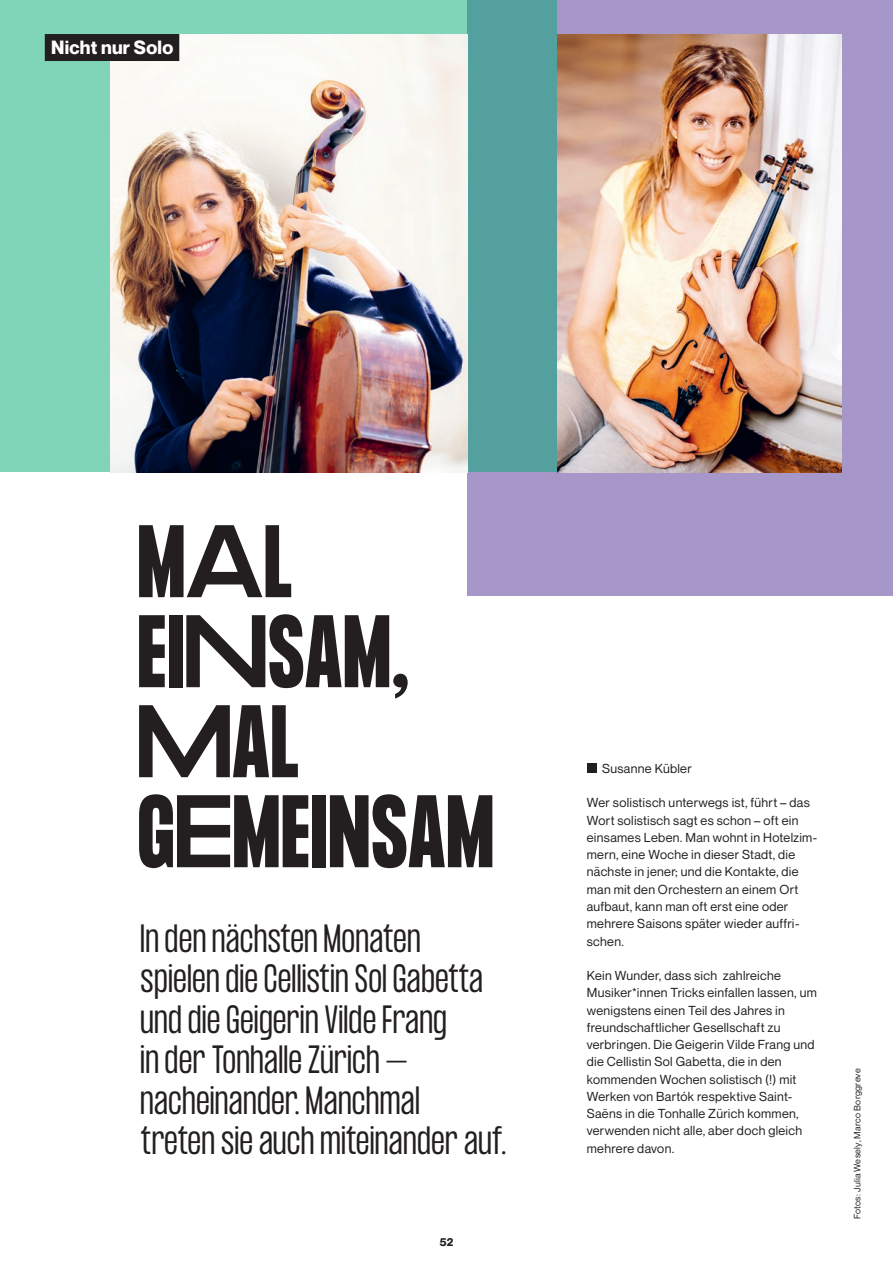
<style>
.page{position:relative;width:893px;height:1263px;background:#fff}
.page>*{position:absolute;margin:0;border:0;box-sizing:border-box;transform-origin:0 0}
.t1{font:700 90px/90px "Formula Condensed";letter-spacing:.025em;color:#231f20}
.t2{font:300 34.5px/40.5px "Formula Condensed";letter-spacing:.005em;color:#231f20}
.t3{font:700 18.75px "Neue Montreal";letter-spacing:.015em;color:#fff}
.t4{font:12.75px/17.2px "Neue Montreal";letter-spacing:.025em;color:#231f20}
.t5{font:700 11.25px "Neue Montreal";color:#231f20}
.t6{font:9px "Neue Montreal";letter-spacing:.03em;color:#231f20}
</style>
<div class="page">
<div style="left:468px;top:0;width:425px;height:595px;background:#a796c8"></div>
<svg style="left:0;top:0;width:557px;height:472px;background:#6fc0ae"></svg>
<img style="left:111px;top:34px;width:357px;height:438px">
<img style="left:557px;top:34px;width:285px;height:438px">
<div style="left:587px;top:763px;width:9px;height:10px;background:#231f20"></div>
<div style="left:45px;top:34px;width:134px;height:27px;background:#231f20"></div>
<h3 class="t3" style="left:51px;top:35px;width:124px">Nicht nur Solo</h3>
<h1 class="t1" style="left:138px;top:521px;width:357px">MAL<br>EINSAM,<br>MAL<br>GEMEINSAM</h1>
<h2 class="t2" style="left:140px;top:919px;width:368px">In den nächsten Monaten spielen die Cellistin Sol Gabetta und die Geigerin Vilde Frang<br>in der Tonhalle Zürich – nacheinander. Manchmal<br>treten sie auch miteinander auf.</h2>
<p class="t5" style="left:440px;top:1235px;width:15px">52</p>
<p class="t4" style="left:602px;top:760px;width:91px">Susanne Kübler</p>
<p class="t4" style="left:587px;top:794px;width:232px">Wer solistisch unterwegs ist, führt – das Wort solistisch sagt es schon – oft ein einsames Leben. Man wohnt in Hotelzim&shy;mern, eine Woche in dieser Stadt, die nächste in jener; und die Kontakte, die man mit den Orchestern an einem Ort aufbaut, kann man oft erst eine oder mehrere Saisons später wieder auffri&shy;schen.</p>
<p class="t4" style="left:587px;top:967px;width:231px">Kein Wunder, dass sich zahlreiche Musiker*innen Tricks einfallen lassen, um wenigstens einen Teil des Jahres in freundschaftlicher Gesellschaft zu verbringen. Die Geigerin Vilde Frang und die Cellistin Sol Gabetta, die in den kommenden Wochen solistisch (!) mit Werken von Bartók respektive Saint-Saëns in die Tonhalle Zürich kommen, verwenden nicht alle, aber doch gleich mehrere davon.</p>
<p class="t6" style="left:852px;top:1219px;width:152px;rotate:-90deg">Fotos: Julia Wesely, Marco Borggreve</p>
</div>
